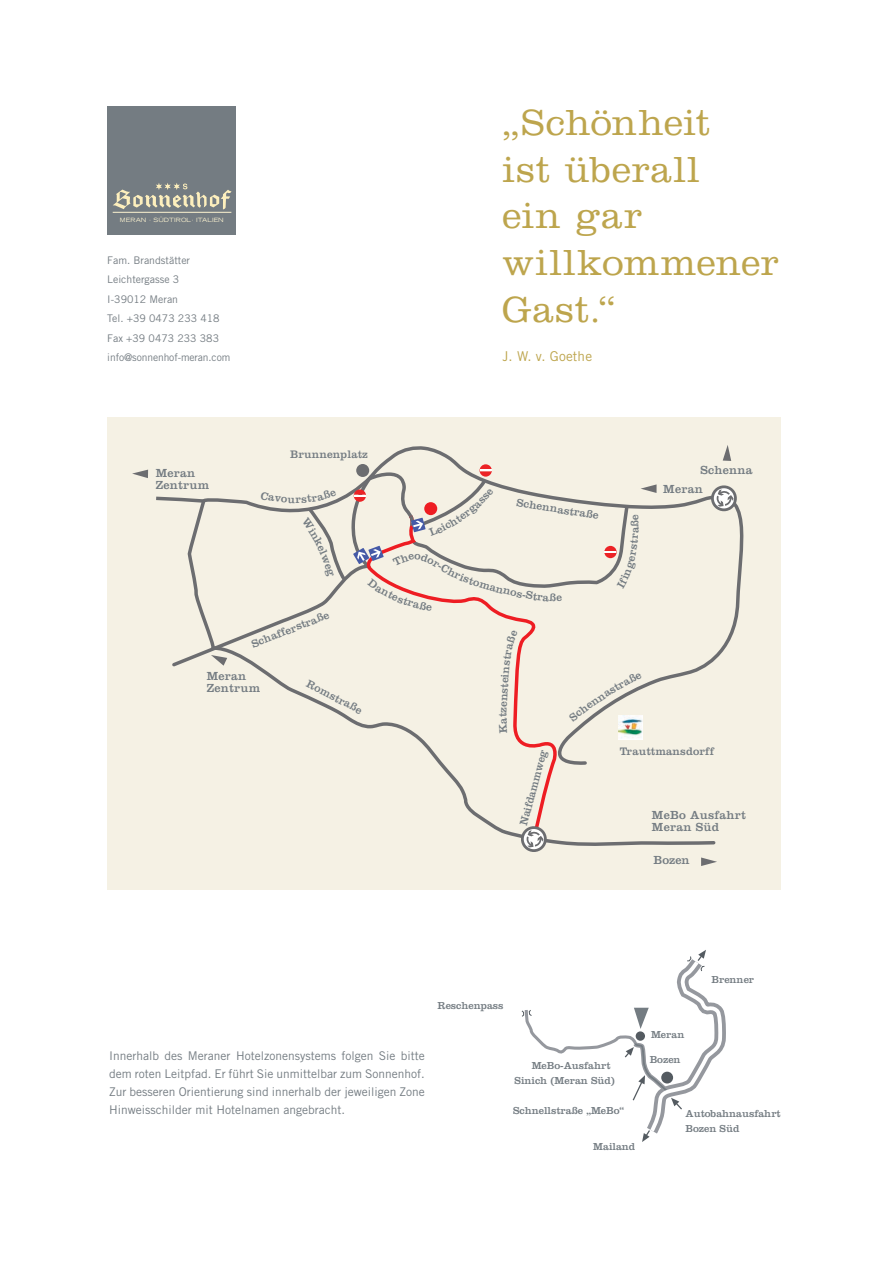
<style>
.page{position:relative;width:893px;height:1263px;background:#fff}
.page>*{position:absolute;margin:0;border:0;box-sizing:border-box;transform-origin:0 0}
.t1{font:300 37.65px/46.8px "Clarendon";letter-spacing:.02em;color:#bda54d}
.t2{font:13.65px "Trade Gothic";letter-spacing:.01em;color:#bda54d}
.t3{font:12.15px/12.1px "Clarendon";letter-spacing:.02em;color:#747c82}
.t4{font:12px/18px "Trade Gothic";color:#747c82;text-align:justify}
.t5{font:11.25px "Clarendon";letter-spacing:.01em;color:#747c82}
.t6{font:11.25px "Clarendon";letter-spacing:.01em;color:#747c82;scale:.96 1}
.t7{font:10.5px/15px "Clarendon";color:#747c82}
.t8{font:10.5px/19.5px "Trade Gothic";color:#747c82}
.t9{font:expanded 5.85px "Trade Gothic LH";letter-spacing:.01em;color:#fdf4d1}
</style>
<div class="page">
<div style="left:107px;top:417px;width:673px;height:473px;background:#f5f1e4"></div>
<div style="left:107px;top:106px;width:129px;height:129px;background:#747c82"></div>
<hr style="left:113px;top:212px;width:118px;height:1px;background:#fdf4d1">
<svg style="left:113px;top:183px;width:118px;height:26px"></svg>
<svg style="left:380px;top:446px;width:364px;height:212px"></svg>
<svg style="left:701px;top:857px;width:16px;height:9px"></svg>
<svg style="left:547px;top:645px;width:170px;height:201px"></svg>
<svg style="left:409px;top:733px;width:150px;height:109px"></svg>
<svg style="left:707px;top:481px;width:30px;height:34px"></svg>
<svg style="left:517px;top:822px;width:30px;height:30px"></svg>
<svg style="left:723px;top:445px;width:8px;height:16px"></svg>
<img style="left:618px;top:733px;width:24px;height:7px">
<svg style="left:521px;top:950px;width:205px;height:192px"></svg>
<svg style="left:132px;top:464px;width:525px;height:269px"></svg>
<p class="t9" style="left:120px;top:216px;width:105px">MERAN · SÜDTIROL · ITALIEN</p>
<p class="t8" style="left:107px;top:250px;width:125px">Fam. Brandstätter<br>Leichtergasse 3<br>I-39012 Meran<br>Tel. +39 0473 233 418<br>Fax +39 0473 233 383 info@sonnenhof-meran.com</p>
<p class="t3" style="left:156px;top:467px;width:55px">Meran<br>Zentrum</p>
<p class="t5" style="left:290px;top:448px;width:79px">Brunnenplatz</p>
<p class="t5" style="left:250px;top:639px;width:84px;rotate:-22deg">Schafferstraße</p>
<p class="t3" style="left:207px;top:670px;width:55px">Meran<br>Zentrum</p>
<p class="t5" style="left:310px;top:677px;width:63px;rotate:27deg">Romstraße</p>
<h1 class="t1" style="left:502px;top:98px;width:278px">„Schönheit<br>ist überall<br>ein gar willkommener<br>Gast.“</h1>
<p class="t2" style="left:502px;top:348px;width:91px">J. W. v. Goethe</p>
<p class="t5" style="left:518px;top:496px;width:84px;rotate:9deg">Schennastraße</p>
<p class="t5" style="left:628px;top:527px;width:8px;rotate:-90deg">ß</p>
<p class="t3" style="left:663px;top:460px;width:91px;line-height:18.9px;text-indent:37px">Schenna<br>Meran</p>
<p class="t6" style="left:517px;top:823px;width:82px;rotate:-75deg">Naifdammweg</p>
<p class="t5" style="left:620px;top:745px;width:96px">Trauttmansdorff</p>
<p class="t3" style="left:652px;top:809px;width:95px">MeBo Ausfahrt<br>Meran Süd</p>
<p class="t3" style="left:653px;top:854px;width:38px">Bozen</p>
<p class="t7" style="left:437px;top:998px;width:67px">Reschenpass</p>
<p class="t4" style="left:109px;top:1046px;width:317px">Innerhalb des Meraner Hotelzonensystems folgen Sie bitte dem roten Leitpfad. Er führt Sie unmittelbar zum Sonnenhof.<br>Zur besseren Orientierung sind innerhalb der jeweiligen Zone Hinweisschilder mit Hotelnamen angebracht.</p>
<p class="t7" style="left:515px;top:1058px;width:102px;text-indent:17px">MeBo-Ausfahrt<br>Sinich (Meran Süd)</p>
<p class="t7" style="left:513px;top:1102px;width:113px">Schnellstraße „MeBo“</p>
<p class="t7" style="left:593px;top:1139px;width:43px">Mailand</p>
<p class="t7" style="left:651px;top:1027px;width:35px">Meran</p>
<p class="t7" style="left:650px;top:1051px;width:32px">Bozen</p>
<p class="t7" style="left:712px;top:972px;width:44px">Brenner</p>
<p class="t7" style="left:685px;top:1106px;width:97px">Autobahnausfahrt<br>Bozen Süd</p>
</div>
